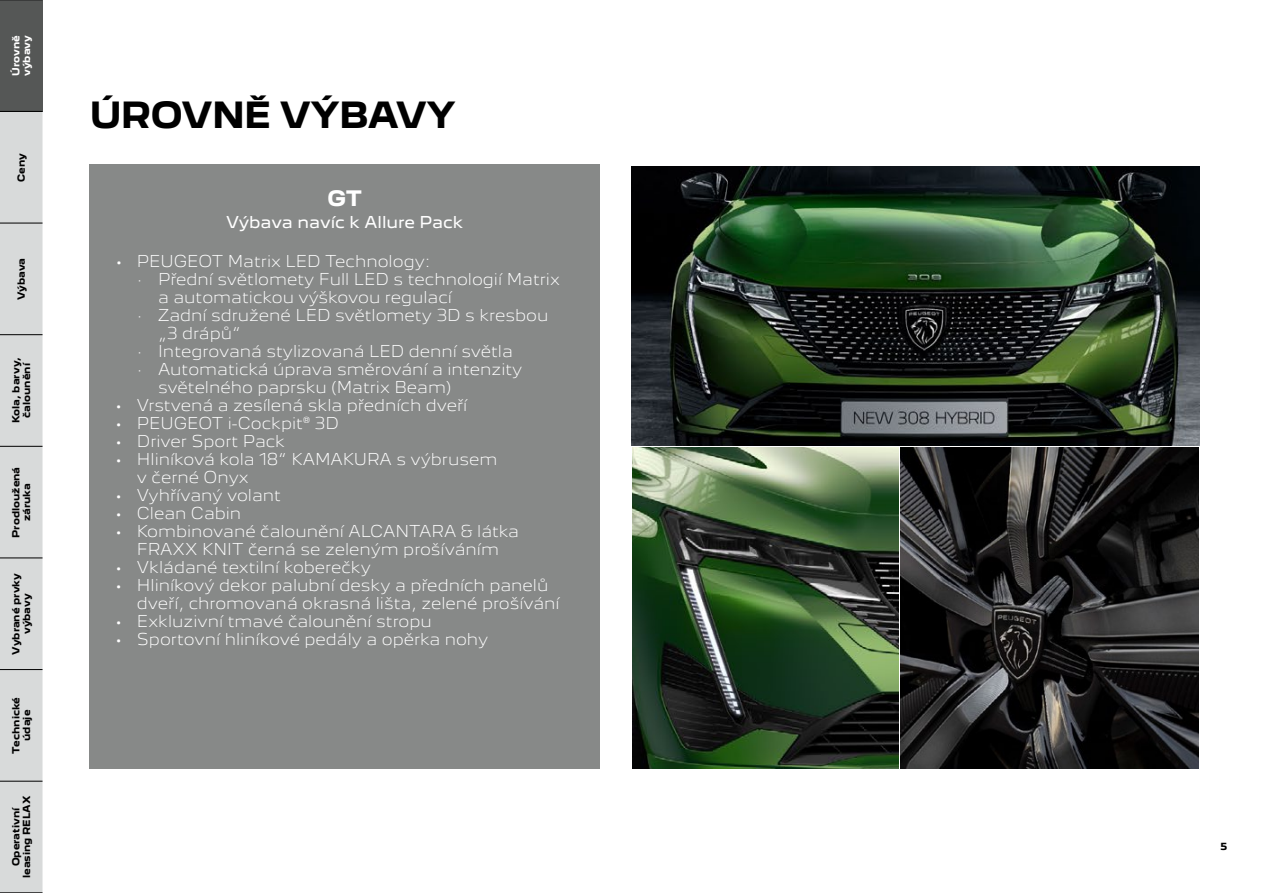
<style>
.page{position:relative;width:1263px;height:893px;background:#fff}
.page>*{position:absolute;margin:0;border:0;box-sizing:border-box;transform-origin:0 0}
.t1{font:700 33px "Peugeot New";letter-spacing:-.02em;color:#000}
.t2{font:700 19.5px "Peugeot New";color:#fff}
.t3{font:300 15px/18px "Peugeot New";color:#fff}
.t4{font:15px "Peugeot New";color:#fff}
.t5{font:700 9px/10.8px "Peugeot New";color:#000;text-align:center}
.t6{font:700 9px/10.8px "Peugeot New";color:#fff}
</style>
<div class="page">
<img style="left:631px;top:166px;width:568px;height:279px">
<img style="left:632px;top:448px;width:266px;height:320px">
<img style="left:900px;top:448px;width:298px;height:320px">
<div style="left:90px;top:164px;width:510px;height:604px;background:#878988"></div>
<div style="left:0;top:112px;width:43px;height:780px;background:#d8dada"></div>
<div style="left:0;top:0;width:43px;height:111px;background:#555756"></div>
<hr style="left:0;top:892px;width:43px;height:1px;background:#000">
<hr style="left:0;top:781px;width:43px;height:1px;background:#000">
<hr style="left:0;top:669px;width:43px;height:1px;background:#000">
<hr style="left:0;top:558px;width:43px;height:1px;background:#000">
<hr style="left:0;top:446px;width:43px;height:1px;background:#000">
<hr style="left:0;top:334px;width:43px;height:1px;background:#000">
<hr style="left:0;top:223px;width:43px;height:1px;background:#000">
<hr style="left:0;top:111px;width:43px;height:1px;background:#000">
<hr style="left:0;top:0;width:43px;height:1px;background:#000">
<p class="t6" style="left:10px;top:76px;width:43px;rotate:-90deg">Úrovně výbavy</p>
<p class="t5" style="left:16px;top:182px;width:30px;rotate:-90deg">Ceny</p>
<p class="t5" style="left:16px;top:300px;width:44px;rotate:-90deg">Výbava</p>
<p class="t5" style="left:10px;top:423px;width:67px;rotate:-90deg">Kola, barvy, čalounění</p>
<p class="t5" style="left:10px;top:537px;width:72px;rotate:-90deg">Prodloužená záruka</p>
<p class="t5" style="left:10px;top:655px;width:83px;rotate:-90deg">Vybrané prvky výbavy</p>
<p class="t5" style="left:10px;top:754px;width:58px;rotate:-90deg">Technické údaje</p>
<p class="t5" style="left:10px;top:878px;width:84px;rotate:-90deg">Operativní leasing RELAX</p>
<h1 class="t1" style="left:90px;top:92px;width:368px">ÚROVNĚ VÝBAVY</h1>
<h2 class="t2" style="left:328px;top:184px;width:36px">GT</h2>
<p class="t4" style="left:226px;top:212px;width:239px">Výbava navíc k Allure Pack</p>
<p class="t3" style="left:116px;top:252px;width:316px">• PEUGEOT Matrix LED Technology:</p>
<p class="t3" style="left:137px;top:270px;width:424px">· Přední světlomety Full LED s technologií Matrix</p>
<p class="t3" style="left:158px;top:288px;width:295px">a automatickou výškovou regulací</p>
<p class="t3" style="left:137px;top:306px;width:413px">· Zadní sdružené LED světlomety 3D s kresbou</p>
<p class="t3" style="left:158px;top:324px;width:84px">„3 drápů“</p>
<p class="t3" style="left:137px;top:342px;width:377px">· Integrovaná stylizovaná LED denní světla</p>
<p class="t3" style="left:137px;top:360px;width:387px">· Automatická úprava směrování a intenzity</p>
<p class="t3" style="left:158px;top:378px;width:295px">světelného paprsku (Matrix Beam)</p>
<p class="t3" style="left:116px;top:396px;width:353px">• Vrstvená a zesílená skla předních dveří</p>
<p class="t3" style="left:116px;top:414px;width:225px">• PEUGEOT i-Cockpit® 3D</p>
<p class="t3" style="left:116px;top:432px;width:171px">• Driver Sport Pack</p>
<p class="t3" style="left:137px;top:450px;width:362px;text-indent:-21px">• Hliníková kola 18“ KAMAKURA s výbrusem v černé Onyx</p>
<p class="t3" style="left:116px;top:486px;width:167px">• Vyhřívaný volant</p>
<p class="t3" style="left:116px;top:504px;width:127px">• Clean Cabin</p>
<p class="t3" style="left:116px;top:522px;width:405px;text-align:center">• Kombinované čalounění ALCANTARA &amp; látka<br>FRAXX KNIT černá se zeleným prošíváním</p>
<p class="t3" style="left:116px;top:558px;width:257px">• Vkládané textilní koberečky</p>
<p class="t3" style="left:137px;top:576px;width:424px;text-indent:-21px">• Hliníkový dekor palubní desky a předních panelů dveří, chromovaná okrasná lišta, zelené prošívání</p>
<p class="t3" style="left:116px;top:612px;width:318px">• Exkluzivní tmavé čalounění stropu</p>
<p class="t3" style="left:116px;top:630px;width:374px">• Sportovní hliníkové pedály a opěrka nohy</p>
<p class="t5" style="left:1220px;top:841px;width:8px">5</p>
</div>
